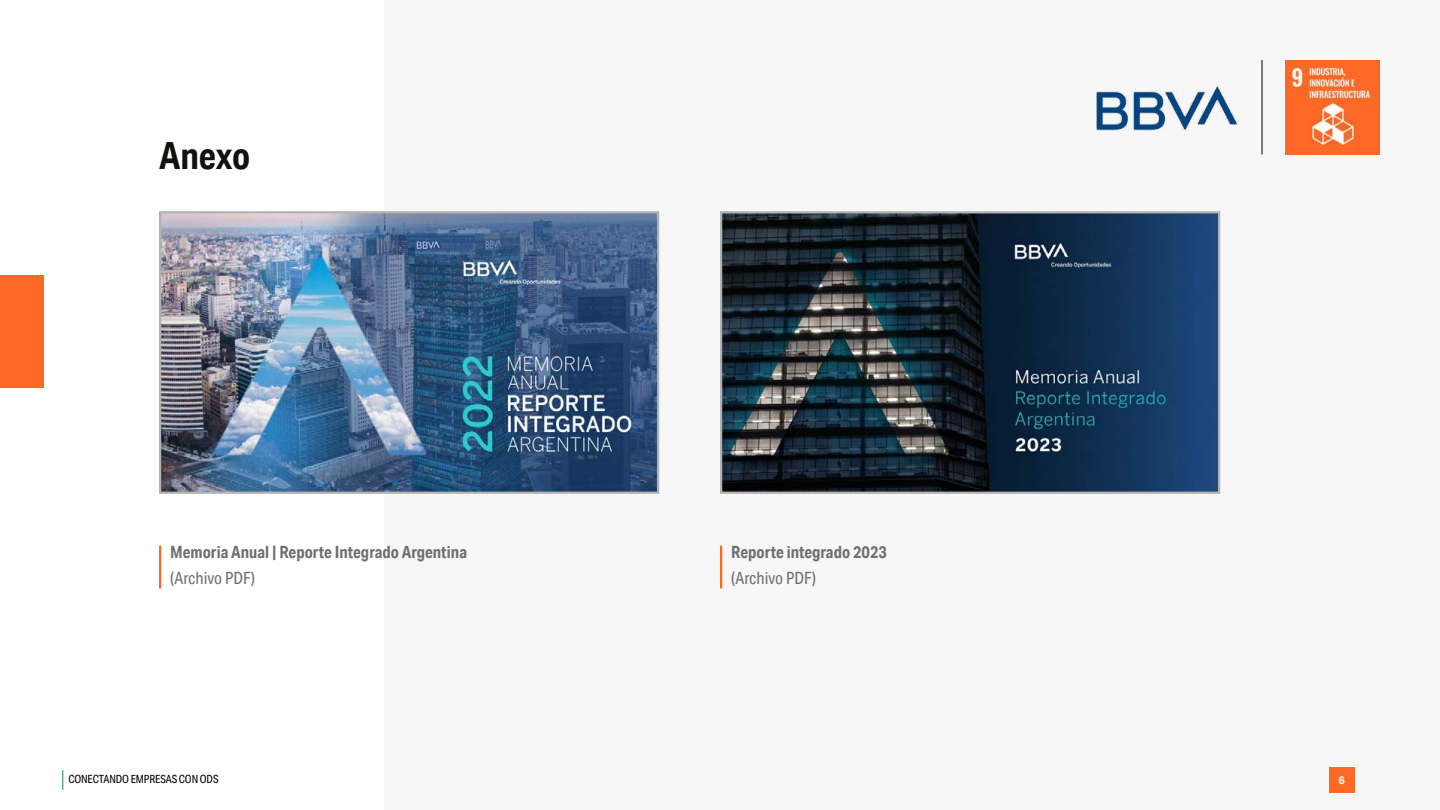
<style>
.page{position:relative;width:1440px;height:810px;background:#fff}
.page>*{position:absolute;margin:0;border:0;box-sizing:border-box;transform-origin:0 0}
.t1{font:700 37.5px "Aktiv Grotesk Cd";letter-spacing:-.005em;color:#12110c}
.t2{font:700 16.88px "Aktiv Grotesk Cd";color:#706f6f}
.t3{font:16.88px "Aktiv Grotesk Cd";color:#706f6f}
.t4{font:11.25px "Aktiv Grotesk Cd";letter-spacing:-.01em;color:#000}
.t5{font:700 10.88px "Aktiv Grotesk";color:#fff}
</style>
<div class="page">
<div style="left:384px;top:0;width:1056px;height:810px;background:#f7f7f7"></div>
<hr style="left:1262px;top:60px;width:1px;height:94px;background:#000">
<svg style="left:62px;top:770px;width:1px;height:20px"></svg>
<img style="left:1285px;top:60px;width:95px;height:95px">
<div style="left:1329px;top:767px;width:25px;height:26px;background:#fd6925"></div>
<img style="left:1096px;top:86px;width:142px;height:45px">
<div style="left:0;top:276px;width:44px;height:112px;background:#fd6925"></div>
<hr style="left:159px;top:546px;width:2px;height:42px;background:#fd6925">
<img style="left:162px;top:214px;width:494px;height:277px">
<div style="left:159px;top:211px;width:500px;height:283px;border:2px solid #b3b2b2"></div>
<hr style="left:720px;top:546px;width:2px;height:42px;background:#fd6925">
<img style="left:723px;top:214px;width:494px;height:277px">
<div style="left:720px;top:211px;width:500px;height:283px;border:2px solid #b3b2b2"></div>
<h1 class="t1" style="left:159px;top:133px;width:93px">Anexo</h1>
<p class="t2" style="left:170px;top:541px;width:298px">Memoria Anual | Reporte Integrado Argentina</p>
<p class="t3" style="left:170px;top:568px;width:86px">(Archivo PDF)</p>
<p class="t2" style="left:731px;top:541px;width:157px">Reporte integrado 2023</p>
<p class="t3" style="left:731px;top:568px;width:86px">(Archivo PDF)</p>
<p class="t4" style="left:68px;top:773px;width:152px">CONECTANDO EMPRESAS CON ODS</p>
<p class="t5" style="left:1338px;top:774px;width:8px">6</p>
</div>
